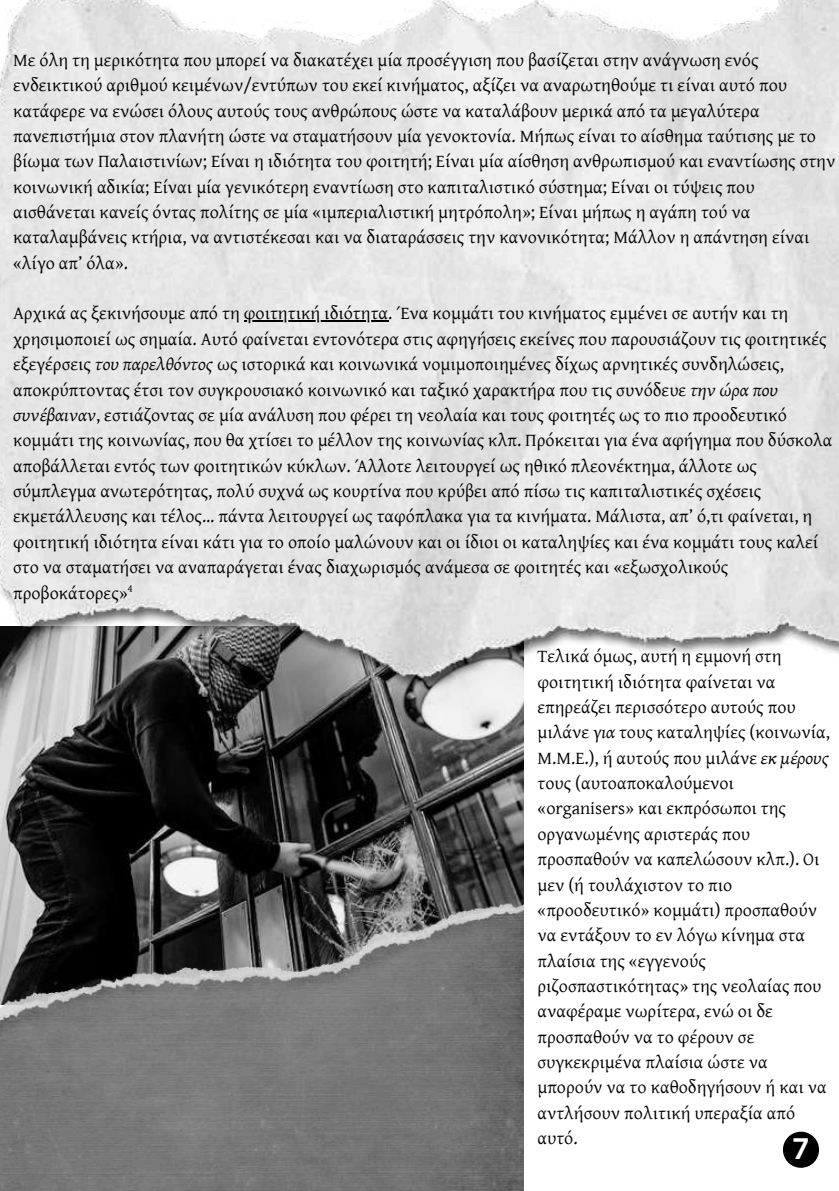
<style>
.page{position:relative;width:839px;height:1191px;background:#fff}
.page>*{position:absolute;margin:0;border:0;box-sizing:border-box;transform-origin:0 0}
.t1{font:700 27.2px "Open Sauce One";color:#fff}
.t2{font:18.4px/25.4px "Gentium Plus";color:#000}
.t3{font:11.2px "Gentium Plus";color:#000}
.s1{font-style:italic}
</style>
<div class="page">
<img style="left:0;top:694px;width:524px;height:310px">
<img style="left:0;top:0;width:838px;height:694px">
<img style="left:0;top:890px;width:523px;height:301px">
<hr style="left:244px;top:321px;width:144px;height:1px;background:#000">
<svg style="left:783px;top:1131px;width:36px;height:37px"></svg>
<p class="t2" style="left:13px;top:46px;width:823px">Με όλη τη μερικότητα που μπορεί να διακατέχει μία προσέγγιση που βασίζεται στην ανάγνωση ενός ενδεικτικού αριθμού κειμένων/εντύπων του εκεί κινήματος, αξίζει να αναρωτηθούμε τι είναι αυτό που κατάφερε να ενώσει όλους αυτούς τους ανθρώπους ώστε να καταλάβουν μερικά από τα μεγαλύτερα πανεπιστήμια στον πλανήτη ώστε να σταματήσουν μία γενοκτονία. Μήπως είναι το αίσθημα ταύτισης με το βίωμα των Παλαιστινίων; Είναι η ιδιότητα του φοιτητή; Είναι μία αίσθηση ανθρωπισμού και εναντίωσης στην κοινωνική αδικία; Είναι μία γενικότερη εναντίωση στο καπιταλιστικό σύστημα; Είναι οι τύψεις που αισθάνεται κανείς όντας πολίτης σε μία «ιμπεριαλιστική μητρόπολη»; Είναι μήπως η αγάπη τού να καταλαμβάνεις κτήρια, να αντιστέκεσαι και να διαταράσσεις την κανονικότητα; Μάλλον η απάντηση είναι «λίγο απ’ όλα».</p>
<p class="t2" style="left:13px;top:300px;width:821px">Αρχικά ας ξεκινήσουμε από τη φοιτητική ιδιότητα. Ένα κομμάτι του κινήματος εμμένει σε αυτήν και τη χρησιμοποιεί ως σημαία. Αυτό φαίνεται εντονότερα στις αφηγήσεις εκείνες που παρουσιάζουν τις φοιτητικές εξεγέρσεις <span class="s1">του παρελθόντος</span> ως ιστορικά και κοινωνικά νομιμοποιημένες δίχως αρνητικές συνδηλώσεις, αποκρύπτοντας έτσι τον συγκρουσιακό κοινωνικό και ταξικό χαρακτήρα που τις συνόδευε <span class="s1">την ώρα που συνέβαιναν</span>, εστιάζοντας σε μία ανάλυση που φέρει τη νεολαία και τους φοιτητές ως το πιο προοδευτικό κομμάτι της κοινωνίας, που θα χτίσει το μέλλον της κοινωνίας κλπ. Πρόκειται για ένα αφήγημα που δύσκολα αποβάλλεται εντός των φοιτητικών κύκλων. Άλλοτε λειτουργεί ως ηθικό πλεονέκτημα, άλλοτε ως σύμπλεγμα ανωτερότητας, πολύ συχνά ως κουρτίνα που κρύβει από πίσω τις καπιταλιστικές σχέσεις εκμετάλλευσης και τέλος… πάντα λειτουργεί ως ταφόπλακα για τα κινήματα. Μάλιστα, απ’ ό,τι φαίνεται, η φοιτητική ιδιότητα είναι κάτι για το οποίο μαλώνουν και οι ίδιοι οι καταληψίες και ένα κομμάτι τους καλεί στο να σταματήσει να αναπαράγεται ένας διαχωρισμός ανάμεσα σε φοιτητές και «εξωσχολικούς προβοκάτορες»</p>
<p class="t3" style="left:127px;top:579px;width:7px">4</p>
<p class="t2" style="left:537px;top:643px;width:294px">Τελικά όμως, αυτή η εμμονή στη φοιτητική ιδιότητα φαίνεται να επηρεάζει περισσότερο αυτούς που μιλάνε <span class="s1">για</span> τους καταληψίες (κοινωνία,<br>Μ.Μ.Ε.), ή αυτούς που μιλάνε <span class="s1">εκ μέρους </span>τους (αυτοαποκαλούμενοι «organisers» και εκπρόσωποι της οργανωμένης αριστεράς που προσπαθούν να καπελώσουν κλπ.). Οι μεν (ή τουλάχιστον το πιο «προοδευτικό» κομμάτι) προσπαθούν να εντάξουν το εν λόγω κίνημα στα πλαίσια της «εγγενούς ριζοσπαστικότητας» της νεολαίας που αναφέραμε νωρίτερα, ενώ οι δε προσπαθούν να το φέρουν σε συγκεκριμένα πλαίσια ώστε να μπορούν να το καθοδηγήσουν ή και να αντλήσουν πολιτική υπεραξία από αυτό.</p>
<h1 class="t1" style="left:792px;top:1132px;width:18px">7</h1>
</div>
